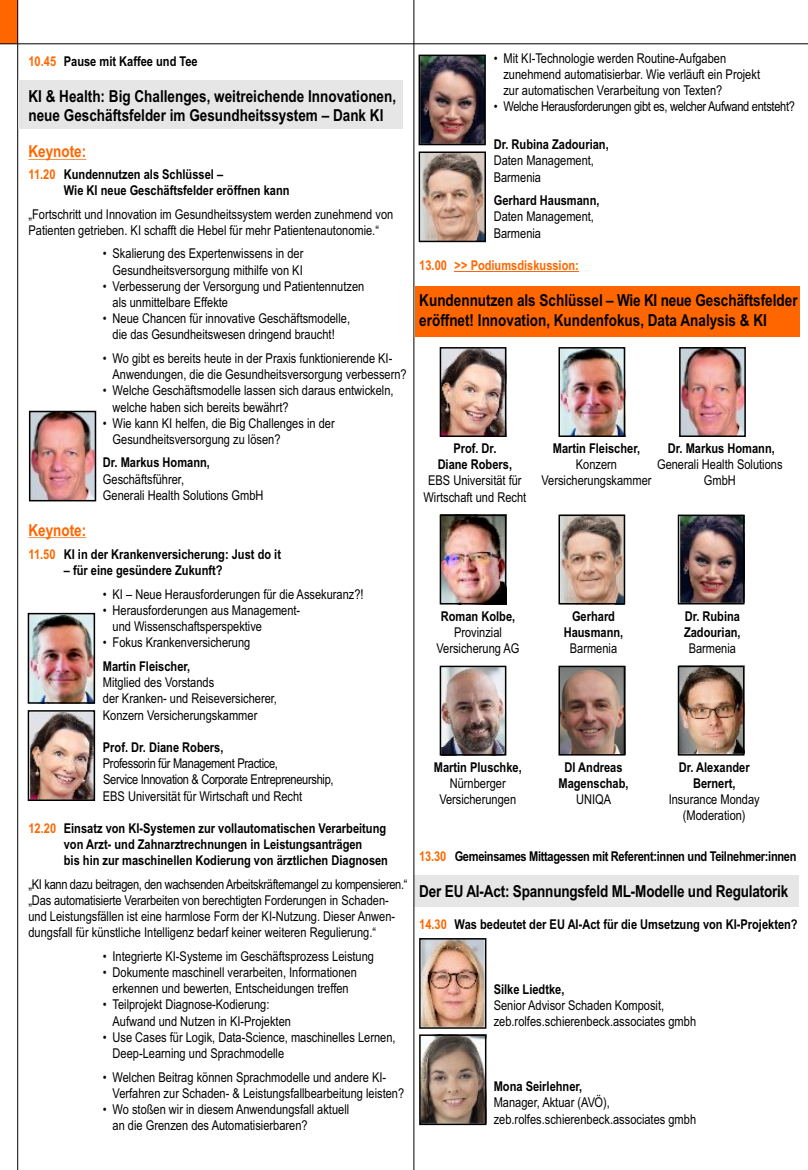
<style>
.page{position:relative;width:808px;height:1170px;background:#fff}
.page>*{position:absolute;margin:0;border:0;box-sizing:border-box;transform-origin:0 0}
.t1{font:700 16.5px/19.8px "Arial Narrow";color:#000}
.t2{font:700 16.5px "Arial Narrow";color:#f60}
.t3{font:13.5px/16.2px "Arial Narrow";color:#000}
.t4{font:700 13.5px/16.2px "Arial Narrow";color:#000;text-align:center}
.t5{font:13.5px/16.2px "Arial Narrow";letter-spacing:-.025em;color:#000}
.t6{font:700 13.5px "Arial Narrow";letter-spacing:-.025em;color:#000}
.t7{font:700 13.5px "Arial Narrow";color:#f60}
</style>
<div class="page">
<div style="left:414px;top:874px;width:385px;height:32px;background:#e6e6e6"></div>
<div style="left:415px;top:286px;width:384px;height:50px;background:#f60"></div>
<img style="left:421px;top:940px;width:63px;height:86px">
<div style="left:0;top:0;width:18px;height:44px;background:#f60"></div>
<hr style="left:17px;top:0;width:1px;height:1169px;background:#000">
<hr style="left:414px;top:0;width:1px;height:1169px;background:#000">
<hr style="left:0;top:44px;width:808px;height:1px;background:#000">
<hr style="left:455px;top:271px;width:124px;height:1px;background:#f60">
<img style="left:421px;top:1036px;width:63px;height:86px">
<div style="left:419px;top:1034px;width:67px;height:90px;border:1px solid #000"></div>
<div style="left:419px;top:938px;width:67px;height:90px;border:1px solid #000"></div>
<img style="left:31px;top:413px;width:63px;height:86px">
<div style="left:29px;top:411px;width:67px;height:90px;border:1px solid #000"></div>
<img style="left:442px;top:516px;width:62px;height:86px">
<img style="left:442px;top:667px;width:62px;height:86px">
<img style="left:560px;top:666px;width:66px;height:88px">
<img style="left:681px;top:349px;width:63px;height:86px">
<img style="left:560px;top:349px;width:63px;height:86px">
<img style="left:442px;top:349px;width:62px;height:86px">
<img style="left:421px;top:153px;width:63px;height:87px">
<img style="left:421px;top:57px;width:63px;height:86px">
<div style="left:419px;top:151px;width:67px;height:91px;border:1px solid #000"></div>
<div style="left:419px;top:55px;width:67px;height:90px;border:1px solid #000"></div>
<img style="left:560px;top:516px;width:63px;height:86px">
<img style="left:680px;top:516px;width:62px;height:86px">
<div style="left:18px;top:80px;width:385px;height:49px;background:#e6e6e6"></div>
<hr style="left:28px;top:159px;width:58px;height:1px;background:#f60">
<hr style="left:28px;top:537px;width:58px;height:1px;background:#f60">
<div style="left:558px;top:347px;width:67px;height:90px;border:1px solid #000"></div>
<div style="left:440px;top:347px;width:66px;height:90px;border:1px solid #000"></div>
<div style="left:440px;top:514px;width:66px;height:90px;border:1px solid #000"></div>
<div style="left:558px;top:514px;width:67px;height:90px;border:1px solid #000"></div>
<div style="left:678px;top:514px;width:66px;height:90px;border:1px solid #000"></div>
<div style="left:679px;top:347px;width:67px;height:90px;border:1px solid #000"></div>
<img style="left:680px;top:667px;width:62px;height:86px">
<div style="left:678px;top:665px;width:66px;height:90px;border:1px solid #000"></div>
<img style="left:30px;top:712px;width:63px;height:87px">
<div style="left:28px;top:710px;width:67px;height:91px;border:1px solid #000"></div>
<img style="left:30px;top:615px;width:63px;height:86px">
<div style="left:28px;top:613px;width:67px;height:90px;border:1px solid #000"></div>
<div style="left:440px;top:665px;width:66px;height:90px;border:1px solid #000"></div>
<div style="left:558px;top:665px;width:67px;height:90px;border:1px solid #000"></div>
<p class="t4" style="left:64px;top:54px;width:135px">Pause mit Kaffee und Tee</p>
<p class="t1" style="left:28px;top:87px;width:369px">KI &amp; Health: Big Challenges, weitreichende Innovationen, neue Geschäftsfelder im Gesundheitssystem – Dank KI</p>
<p class="t7" style="left:28px;top:56px;width:29px">10.45</p>
<p class="t2" style="left:28px;top:145px;width:59px">Keynote:</p>
<p class="t7" style="left:28px;top:169px;width:29px">11.20</p>
<p class="t4" style="left:64px;top:167px;width:227px;text-align:left">Kundennutzen als Schlüssel –<br>Wie KI neue Geschäftsfelder eröffnen kann</p>
<p class="t3" style="left:28px;top:207px;width:366px">„Fortschritt und Innovation im Gesundheitssystem werden zunehmend von<br>Patienten getrieben. KI schafft die Hebel für mehr Patientenautonomie.“</p>
<p class="t3" style="left:103px;top:247px;width:202px;text-align:right">• Skalierung des Expertenwissens in der<br>Gesundheitsversorgung mithilfe von KI</p>
<p class="t3" style="left:113px;top:279px;width:253px;text-indent:-10px">• Verbesserung der Versorgung und Patientennutzen als unmittelbare Effekte</p>
<p class="t3" style="left:103px;top:311px;width:249px;text-align:center">• Neue Chancen für innovative Geschäftsmodelle, die das Gesundheitswesen dringend braucht!</p>
<p class="t3" style="left:113px;top:351px;width:296px;text-indent:-10px">• Wo gibt es bereits heute in der Praxis funktionierende KI-<br>Anwendungen, die die Gesundheitsversorgung verbessern?</p>
<p class="t3" style="left:113px;top:383px;width:282px;text-indent:-10px">• Welche Geschäftsmodelle lassen sich daraus entwickeln, welche haben sich bereits bewährt?</p>
<p class="t3" style="left:113px;top:416px;width:224px;text-indent:-10px">• Wie kann KI helfen, die Big Challenges in der<br>Gesundheitsversorgung zu lösen?</p>
<p class="t4" style="left:103px;top:455px;width:109px">Dr. Markus Homann,</p>
<p class="t3" style="left:103px;top:472px;width:162px">Geschäftsführer,<br>Generali Health Solutions GmbH</p>
<p class="t2" style="left:28px;top:523px;width:59px">Keynote:</p>
<p class="t7" style="left:28px;top:549px;width:29px">11.50</p>
<p class="t4" style="left:64px;top:547px;width:219px">KI in der Krankenversicherung: Just do it</p>
<p class="t4" style="left:64px;top:563px;width:160px">– für eine gesündere Zukunft?</p>
<p class="t3" style="left:103px;top:587px;width:262px">• KI – Neue Herausforderungen für die Assekuranz?!</p>
<p class="t3" style="left:113px;top:603px;width:189px;text-indent:-10px">• Herausforderungen aus Management&shy;und Wissenschaftsperspektive</p>
<p class="t3" style="left:103px;top:635px;width:149px">• Fokus Krankenversicherung</p>
<p class="t4" style="left:103px;top:659px;width:89px">Martin Fleischer,</p>
<p class="t3" style="left:103px;top:675px;width:176px">Mitglied des Vorstands<br>der Kranken- und Reiseversicherer,<br>Konzern Versicherungskammer</p>
<p class="t4" style="left:103px;top:740px;width:122px">Prof. Dr. Diane Robers,</p>
<p class="t5" style="left:103px;top:756px;width:232px">Professorin für Management Practice,<br>Service Innovation &amp; Corporate Entrepreneurship,<br>EBS Universität für Wirtschaft und Recht</p>
<p class="t4" style="left:64px;top:821px;width:326px;text-align:left">Einsatz von KI-Systemen zur vollautomatischen Verarbeitung von Arzt- und Zahnarztrechnungen in Leistungsanträgen<br>bis hin zur maschinellen Kodierung von ärztlichen Diagnosen</p>
<p class="t3" style="left:28px;top:877px;width:381px">„KI kann dazu beitragen, den wachsenden Arbeitskräftemangel zu kompensieren.“ „Das automatisierte Verarbeiten von berechtigten Forderungen in Schaden&shy;und Leistungsfällen ist eine harmlose Form der KI-Nutzung. Dieser Anwen&shy;dungsfall für künstliche Intelligenz bedarf keiner weiteren Regulierung.“</p>
<p class="t3" style="left:103px;top:949px;width:273px">• Integrierte KI-Systeme im Geschäftsprozess Leistung</p>
<p class="t3" style="left:103px;top:965px;width:255px;text-align:center">• Dokumente maschinell verarbeiten, Informationen erkennen und bewerten, Entscheidungen treffen</p>
<p class="t3" style="left:113px;top:997px;width:180px;text-indent:-10px">• Teilprojekt Diagnose-Kodierung:<br>Aufwand und Nutzen in KI-Projekten</p>
<p class="t3" style="left:113px;top:1030px;width:285px;text-indent:-10px">• Use Cases für Logik, Data-Science, maschinelles Lernen,<br>Deep-Learning und Sprachmodelle</p>
<p class="t3" style="left:113px;top:1069px;width:293px;text-indent:-10px">• Welchen Beitrag können Sprachmodelle und andere KI-<br>Verfahren zur Schaden- &amp; Leistungsfallbearbeitung leisten?</p>
<p class="t3" style="left:113px;top:1102px;width:238px;text-indent:-10px">• Wo stoßen wir in diesem Anwendungsfall aktuell an die Grenzen des Automatisierbaren?</p>
<p class="t7" style="left:28px;top:823px;width:29px">12.20</p>
<p class="t3" style="left:503px;top:51px;width:258px;text-indent:-10px">• Mit KI-Technologie werden Routine-Aufgaben zunehmend automatisierbar. Wie verläuft ein Projekt zur automatischen Verarbeitung von Texten?</p>
<p class="t5" style="left:494px;top:100px;width:303px">• Welche Herausforderungen gibt es, welcher Aufwand entsteht?</p>
<p class="t4" style="left:494px;top:138px;width:117px">Dr. Rubina Zadourian,</p>
<p class="t3" style="left:494px;top:154px;width:102px">Daten Management,<br>Barmenia</p>
<p class="t4" style="left:494px;top:193px;width:107px">Gerhard Hausmann,</p>
<p class="t3" style="left:494px;top:210px;width:102px">Daten Management,<br>Barmenia</p>
<p class="t7" style="left:419px;top:260px;width:161px">13.00 &gt;&gt; Podiumsdiskussion:</p>
<p class="t1" style="left:419px;top:292px;width:380px">Kundennutzen als Schlüssel – Wie KI neue Geschäftsfelder eröffnet! Innovation, Kundenfokus, Data Analysis &amp; KI</p>
<p class="t4" style="left:438px;top:441px;width:76px">Prof. Dr.<br>Diane Robers,</p>
<p class="t3" style="left:423px;top:474px;width:104px;text-align:center">EBS Universität für<br>Wirtschaft und Recht</p>
<p class="t4" style="left:668px;top:441px;width:109px">Dr. Markus Homann,</p>
<p class="t4" style="left:553px;top:441px;width:89px">Martin Fleischer,</p>
<p class="t3" style="left:541px;top:458px;width:112px;text-align:center">Konzern<br>Versicherungskammer</p>
<p class="t3" style="left:657px;top:458px;width:127px;text-align:center">Generali Health Solutions<br>GmbH</p>
<p class="t4" style="left:441px;top:609px;width:76px">Roman Kolbe,</p>
<p class="t3" style="left:436px;top:625px;width:85px;text-align:center">Provinzial<br>Versicherung AG</p>
<p class="t4" style="left:564px;top:609px;width:61px">Gerhard<br>Hausmann,</p>
<p class="t3" style="left:570px;top:641px;width:49px">Barmenia</p>
<p class="t4" style="left:684px;top:609px;width:58px;text-align:left">Dr. Rubina<br>Zadourian,</p>
<p class="t3" style="left:689px;top:641px;width:49px">Barmenia</p>
<p class="t4" style="left:434px;top:760px;width:89px">Martin Pluschke,</p>
<p class="t3" style="left:439px;top:776px;width:78px;text-align:center">Nürnberger<br>Versicherungen</p>
<p class="t4" style="left:558px;top:760px;width:72px">DI Andreas<br>Magenschab,</p>
<p class="t3" style="left:576px;top:792px;width:37px">UNIQA</p>
<p class="t4" style="left:679px;top:760px;width:72px">Dr. Alexander<br>Bernert,</p>
<p class="t3" style="left:669px;top:792px;width:93px;text-align:center">Insurance Monday (Moderation)</p>
<p class="t6" style="left:455px;top:850px;width:343px">Gemeinsames Mittagessen mit Referent:innen und Teilnehmer:innen</p>
<p class="t1" style="left:419px;top:882px;width:370px">Der EU AI-Act: Spannungsfeld ML-Modelle und Regulatorik</p>
<p class="t4" style="left:455px;top:917px;width:345px">Was bedeutet der EU AI-Act für die Umsetzung von KI-Projekten?</p>
<p class="t7" style="left:419px;top:850px;width:29px">13.30</p>
<p class="t7" style="left:419px;top:919px;width:29px">14.30</p>
<p class="t4" style="left:494px;top:982px;width:72px">Silke Liedtke,</p>
<p class="t3" style="left:494px;top:998px;width:204px">Senior Advisor Schaden Komposit, zeb.rolfes.schierenbeck.associates gmbh</p>
<p class="t4" style="left:494px;top:1079px;width:90px">Mona Seirlehner,</p>
<p class="t3" style="left:494px;top:1095px;width:204px">Manager, Aktuar (AVÖ), zeb.rolfes.schierenbeck.associates gmbh</p>
</div>
